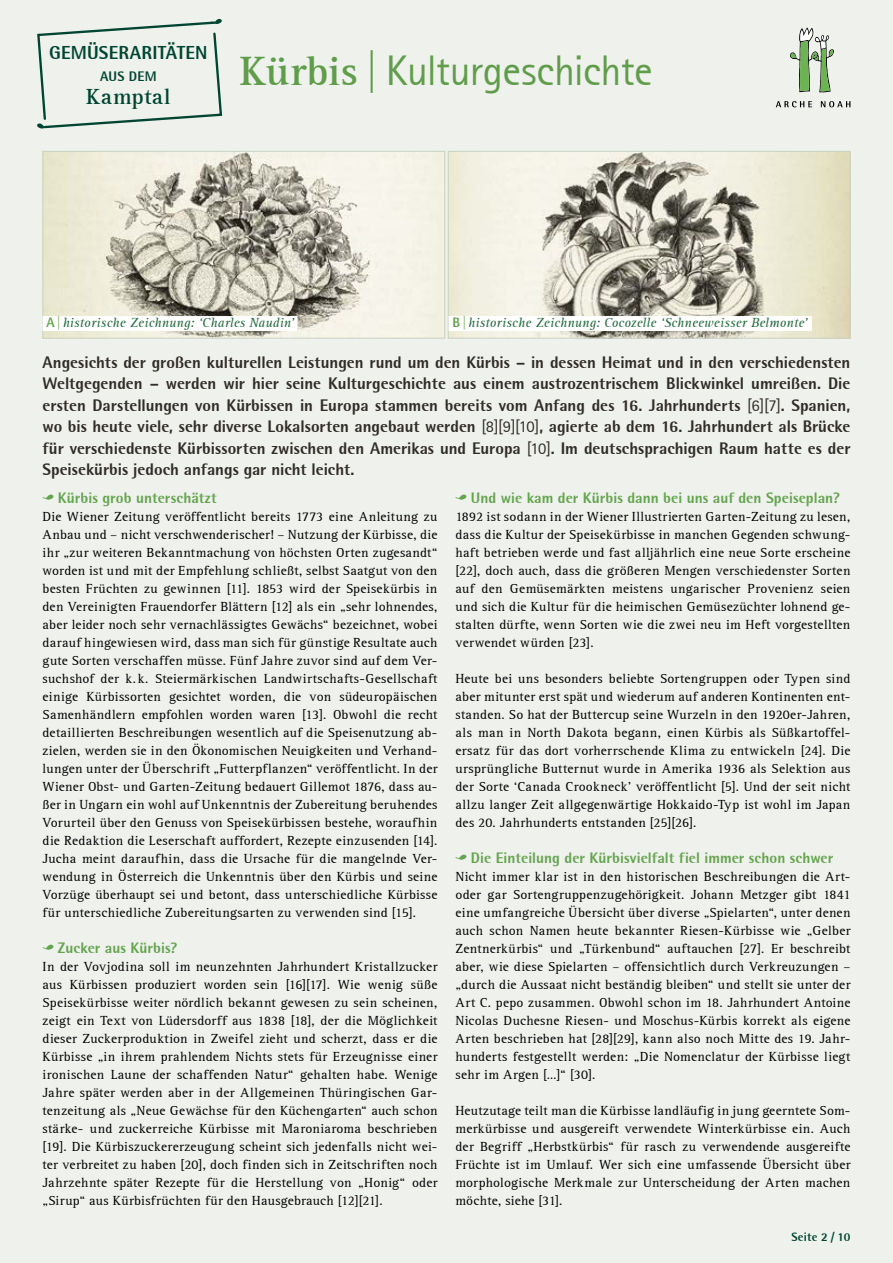
<style>
.page{position:relative;width:893px;height:1263px;background:#eef1ec}
.page>*{position:absolute;margin:0;border:0;box-sizing:border-box;transform-origin:0 0}
.t1{font:42px "AT Rotis Sans Serif";letter-spacing:-.015em;color:#609d4b}
.t2{font:700 22.35px "AT Rotis Serif";letter-spacing:.02em;color:#004532}
.t3{font:800 18.6px "AT Rotis Semi Sans";letter-spacing:.01em;color:#004532}
.t4{font:800 16.5px/21.5px "AT Rotis Semi Sans";color:#302c28;text-align:justify}
.t5{font:800 15px "AT Rotis Semi Sans";color:#64a44e}
.t6{font:800 13.65px "AT Rotis Semi Sans";letter-spacing:.02em;color:#004532}
.t7{font:13.5px/18px "AT Rotis Serif";letter-spacing:.02em;color:#000;text-align:justify}
.t8{font:italic 13.5px "AT Rotis Serif";letter-spacing:.01em;color:#1f673a}
.t9{font:800 12px "AT Rotis Semi Sans";letter-spacing:.01em;color:#004532}
.s1{font-family:"AT Rotis Serif";font-weight:700}
.s2{font-family:"AT Rotis Semi Sans";font-weight:800;font-style:normal;color:#64a44e}
.s3{font-family:"AT Rotis Sans Serif";font-weight:400}
</style>
<div class="page">
<img style="left:45px;top:153px;width:398px;height:184px">
<div style="left:43px;top:151px;width:402px;height:188px;border:1px solid #c7d2c4"></div>
<img style="left:450px;top:153px;width:398px;height:184px">
<div style="left:448px;top:151px;width:402px;height:188px;border:1px solid #c7d2c4"></div>
<svg style="left:42px;top:494px;width:11px;height:6px"></svg>
<svg style="left:42px;top:944px;width:11px;height:6px"></svg>
<svg style="left:455px;top:494px;width:11px;height:6px"></svg>
<svg style="left:455px;top:854px;width:11px;height:6px"></svg>
<div style="left:449px;top:316px;width:363px;height:15px;background:#fff"></div>
<div style="left:43px;top:316px;width:254px;height:15px;background:#fff"></div>
<svg style="left:790px;top:28px;width:44px;height:64px"></svg>
<svg style="left:776px;top:101px;width:36px;height:6px"></svg>
<svg style="left:821px;top:101px;width:29px;height:6px"></svg>
<svg style="left:37px;top:19px;width:186px;height:110px"></svg>
<h3 class="t3" style="left:49px;top:41px;width:160px">GEMÜSERARITÄTEN</h3>
<p class="t6" style="left:100px;top:67px;width:58px">AUS DEM</p>
<h2 class="t2" style="left:86px;top:84px;width:86px">Kamptal</h2>
<h1 class="t1" style="left:240px;top:46px;width:415px"><span class="s1">Kürbis</span> | Kulturgeschichte</h1>
<p class="t8" style="left:47px;top:315px;width:249px"><span class="s2">A|</span>historische Zeichnung: ‘Charles Naudin’</p>
<p class="t8" style="left:453px;top:315px;width:357px"><span class="s2">B|</span>historische Zeichnung: Cocozelle ‘Schneeweisser Belmonte’</p>
<p class="t4" style="left:43px;top:351px;width:809px">Angesichts der großen kulturellen Leistungen rund um den Kürbis – in dessen Heimat und in den verschiedensten Weltgegenden – werden wir hier seine Kulturgeschichte aus einem austrozentrischem Blickwinkel umreißen. Die ersten Darstellungen von Kürbissen in Europa stammen bereits vom Anfang des 16. Jahrhunderts <span class="s3">[6][7]</span>. Spanien, wo bis heute viele, sehr diverse Lokalsorten angebaut werden <span class="s3">[8][9][10]</span>, agierte ab dem 16. Jahrhundert als Brücke für verschiedenste Kürbissorten zwischen den Amerikas und Europa <span class="s3">[10]</span>. Im deutschsprachigen Raum hatte es der Speisekürbis jedoch anfangs gar nicht leicht.</p>
<p class="t5" style="left:58px;top:488px;width:160px">Kürbis grob unterschätzt</p>
<p class="t7" style="left:43px;top:508px;width:396px">Die Wiener Zeitung veröffentlicht bereits 1773 eine Anleitung zu Anbau und – nicht verschwenderischer! – Nutzung der Kürbisse, die ihr „zur weiteren Bekanntmachung von höchsten Orten zugesandt“ worden ist und mit der Empfehlung schließt, selbst Saatgut von den besten Früchten zu gewinnen [11]. 1853 wird der Speisekürbis in den Vereinigten Frauendorfer Blättern [12] als ein „sehr lohnendes, aber leider noch sehr vernachlässigtes Gewächs“ bezeichnet, wobei darauf hingewiesen wird, dass man sich für günstige Resultate auch gute Sorten verschaffen müsse. Fünf Jahre zuvor sind auf dem Ver&shy;suchshof der k.k. Steiermärkischen Landwirtschafts-Gesellschaft einige Kürbissorten gesichtet worden, die von südeuropäischen Samenhändlern empfohlen worden waren [13]. Obwohl die recht detaillierten Beschreibungen wesentlich auf die Speisenutzung ab&shy;zielen, werden sie in den Ökonomischen Neuigkeiten und Verhand&shy;lungen unter der Überschrift „Futterpflanzen“ veröffentlicht. In der Wiener Obst- und Garten-Zeitung bedauert Gillemot 1876, dass au&shy;ßer in Ungarn ein wohl auf Unkenntnis der Zubereitung beruhendes Vorurteil über den Genuss von Speisekürbissen bestehe, woraufhin die Redaktion die Leserschaft auffordert, Rezepte einzusenden [14].<br>Jucha meint daraufhin, dass die Ursache für die mangelnde Ver&shy;wendung in Österreich die Unkenntnis über den Kürbis und seine Vorzüge überhaupt sei und betont, dass unterschiedliche Kürbisse für unterschiedliche Zubereitungsarten zu verwenden sind [15].</p>
<p class="t5" style="left:58px;top:938px;width:121px">Zucker aus Kürbis?</p>
<p class="t7" style="left:43px;top:958px;width:396px">In der Vovjodina soll im neunzehnten Jahrhundert Kristallzucker aus Kürbissen produziert worden sein [16][17]. Wie wenig süße Speisekürbisse weiter nördlich bekannt gewesen zu sein scheinen, zeigt ein Text von Lüdersdorff aus 1838 [18], der die Möglichkeit dieser Zuckerproduktion in Zweifel zieht und scherzt, dass er die Kürbisse „in ihrem prahlendem Nichts stets für Erzeugnisse einer ironischen Laune der schaffenden Natur“ gehalten habe. Wenige Jahre später werden aber in der Allgemeinen Thüringischen Gar&shy;tenzeitung als „Neue Gewächse für den Küchengarten“ auch schon stärke- und zuckerreiche Kürbisse mit Maroniaroma beschrieben [19]. Die Kürbiszuckererzeugung scheint sich jedenfalls nicht wei&shy;ter verbreitet zu haben [20], doch finden sich in Zeitschriften noch Jahrzehnte später Rezepte für die Herstellung von „Honig“ oder „Sirup“ aus Kürbisfrüchten für den Hausgebrauch [12][21].</p>
<p class="t5" style="left:471px;top:488px;width:370px">Und wie kam der Kürbis dann bei uns auf den Speiseplan?</p>
<p class="t7" style="left:455px;top:508px;width:396px">1892 ist sodann in der Wiener Illustrierten Garten-Zeitung zu lesen, dass die Kultur der Speisekürbisse in manchen Gegenden schwung&shy;haft betrieben werde und fast alljährlich eine neue Sorte erscheine [22], doch auch, dass die größeren Mengen verschiedenster Sorten auf den Gemüsemärkten meistens ungarischer Provenienz seien und sich die Kultur für die heimischen Gemüsezüchter lohnend ge&shy;stalten dürfte, wenn Sorten wie die zwei neu im Heft vorgestellten verwendet würden [23].</p>
<p class="t7" style="left:455px;top:670px;width:396px">Heute bei uns besonders beliebte Sortengruppen oder Typen sind aber mitunter erst spät und wiederum auf anderen Kontinenten ent&shy;standen. So hat der Buttercup seine Wurzeln in den 1920er-Jahren, als man in North Dakota begann, einen Kürbis als Süßkartoffel&shy;ersatz für das dort vorherrschende Klima zu entwickeln [24]. Die ursprüngliche Butternut wurde in Amerika 1936 als Selektion aus der Sorte ‘Canada Crookneck’ veröffentlicht [5]. Und der seit nicht allzu langer Zeit allgegenwärtige Hokkaido-Typ ist wohl im Japan des 20. Jahrhunderts entstanden [25][26].</p>
<p class="t5" style="left:471px;top:848px;width:364px">Die Einteilung der Kürbisvielfalt fiel immer schon schwer</p>
<p class="t7" style="left:455px;top:868px;width:396px">Nicht immer klar ist in den historischen Beschreibungen die Art&shy;oder gar Sortengruppenzugehörigkeit. Johann Metzger gibt 1841 eine umfangreiche Übersicht über diverse „Spielarten“, unter denen auch schon Namen heute bekannter Riesen-Kürbisse wie „Gelber Zentnerkürbis“ und „Türkenbund“ auftauchen [27]. Er beschreibt aber, wie diese Spielarten – offensichtlich durch Verkreuzungen – „durch die Aussaat nicht beständig bleiben“ und stellt sie unter der Art C. pepo zusammen. Obwohl schon im 18. Jahrhundert Antoine Nicolas Duchesne Riesen- und Moschus-Kürbis korrekt als eigene Arten beschrieben hat [28][29], kann also noch Mitte des 19. Jahr&shy;hunderts festgestellt werden: „Die Nomenclatur der Kürbisse liegt sehr im Argen […]“ [30].</p>
<p class="t7" style="left:455px;top:1102px;width:396px">Heutzutage teilt man die Kürbisse landläufig in jung geerntete Som&shy;merkürbisse und ausgereift verwendete Winterkürbisse ein. Auch der Begriff „Herbstkürbis“ für rasch zu verwendende ausgereifte Früchte ist im Umlauf. Wer sich eine umfassende Übersicht über morphologische Merkmale zur Unterscheidung der Arten machen möchte, siehe [31].</p>
<p class="t9" style="left:791px;top:1229px;width:61px">Seite 2 / 10</p>
</div>
